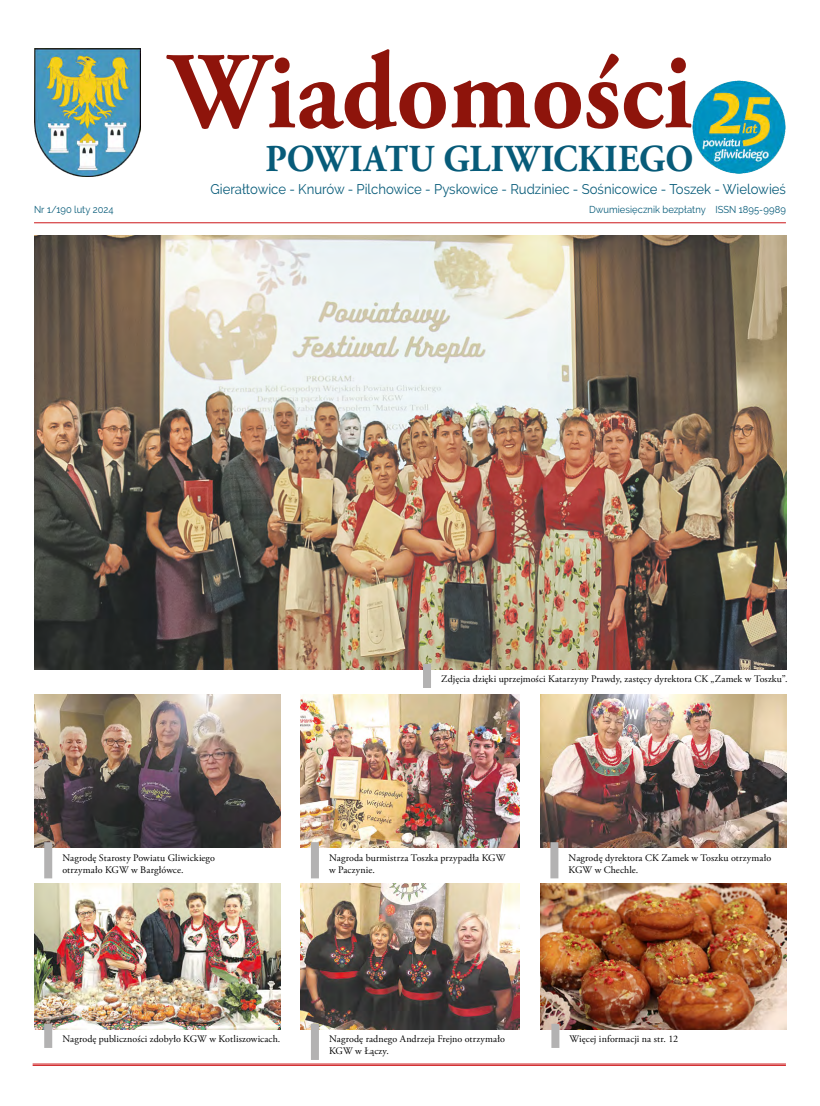
<style>
.page{position:relative;width:820px;height:1106px;background:#fff}
.page>*{position:absolute;margin:0;border:0;box-sizing:border-box;transform-origin:0 0}
.t1{font:700 109px "Adobe Garamond Pro";color:#8e140b;scale:.94 1}
.t2{font:700 38px "Adobe Garamond Pro";letter-spacing:.01em;color:#075b79;scale:.94 1}
.t3{font:14px "Raleway";color:#075b79;scale:.94 1}
.t4{font:10px/12px "Adobe Garamond Pro";letter-spacing:.01em;color:#000}
.t5{font:10px "Raleway";letter-spacing:.005em;color:#075b79;scale:.94 1}
</style>
<div class="page">
<hr style="left:33px;top:1064px;width:752px;height:1px;background:#cd1719">
<hr style="left:33px;top:1063px;width:752px;height:1px;background:#cd1719">
<img style="left:34px;top:49px;width:106px;height:128px">
<hr style="left:34px;top:222px;width:751px;height:1px;background:#cd1719">
<img style="left:692px;top:80px;width:93px;height:94px">
<img style="left:34px;top:236px;width:751px;height:433px">
<img style="left:540px;top:883px;width:245px;height:146px">
<img style="left:34px;top:883px;width:246px;height:146px">
<img style="left:300px;top:883px;width:219px;height:146px">
<img style="left:300px;top:694px;width:219px;height:154px">
<img style="left:540px;top:694px;width:245px;height:153px">
<div style="left:311px;top:842px;width:8px;height:36px;background:#b3b2b2"></div>
<div style="left:550px;top:842px;width:8px;height:36px;background:#b3b2b2"></div>
<div style="left:44px;top:1023px;width:8px;height:24px;background:#b3b2b2"></div>
<div style="left:311px;top:1023px;width:8px;height:36px;background:#b3b2b2"></div>
<div style="left:423px;top:664px;width:8px;height:24px;background:#b3b2b2"></div>
<img style="left:34px;top:694px;width:246px;height:154px">
<div style="left:44px;top:842px;width:8px;height:36px;background:#b3b2b2"></div>
<div style="left:551px;top:1023px;width:8px;height:24px;background:#b3b2b2"></div>
<h1 class="t1" style="left:170px;top:29px;width:557px">Wiadomości</h1>
<h2 class="t2" style="left:265px;top:137px;width:456px">POWIATU GLIWICKIEGO</h2>
<h3 class="t3" style="left:210px;top:180px;width:613px">Gierałtowice - Knurów - Pilchowice - Pyskowice - Rudziniec - Sośnicowice - Toszek - Wielowieś</h3>
<p class="t5" style="left:34px;top:203px;width:86px">Nr 1/190 luty 2024</p>
<p class="t5" style="left:589px;top:203px;width:211px">Dwumiesięcznik bezpłatny ISSN 1895-9989</p>
<p class="t4" style="left:62px;top:852px;width:154px">Nagrodę Starosty Powiatu Gliwickiego otrzymało KGW w Bargłówce.</p>
<p class="t4" style="left:441px;top:673px;width:348px">Zdjęcia dzięki uprzejmości Katarzyny Prawdy, zastęcy dyrektora CK „Zamek w Toszku”.</p>
<p class="t4" style="left:329px;top:852px;width:178px">Nagroda burmistrza Toszka przypadła KGW w Paczynie.</p>
<p class="t4" style="left:568px;top:852px;width:204px">Nagrodę dyrektora CK Zamek w Toszku otrzymało<br>KGW w Chechle.</p>
<p class="t4" style="left:62px;top:1033px;width:219px">Nagrodę publiczności zdobyło KGW w Kotliszowicach.</p>
<p class="t4" style="left:329px;top:1033px;width:177px">Nagrodę radnego Andrzeja Frejno otrzymało<br>KGW w Łączy.</p>
<p class="t4" style="left:569px;top:1033px;width:110px">Więcej informacji na str. 12</p>
</div>
